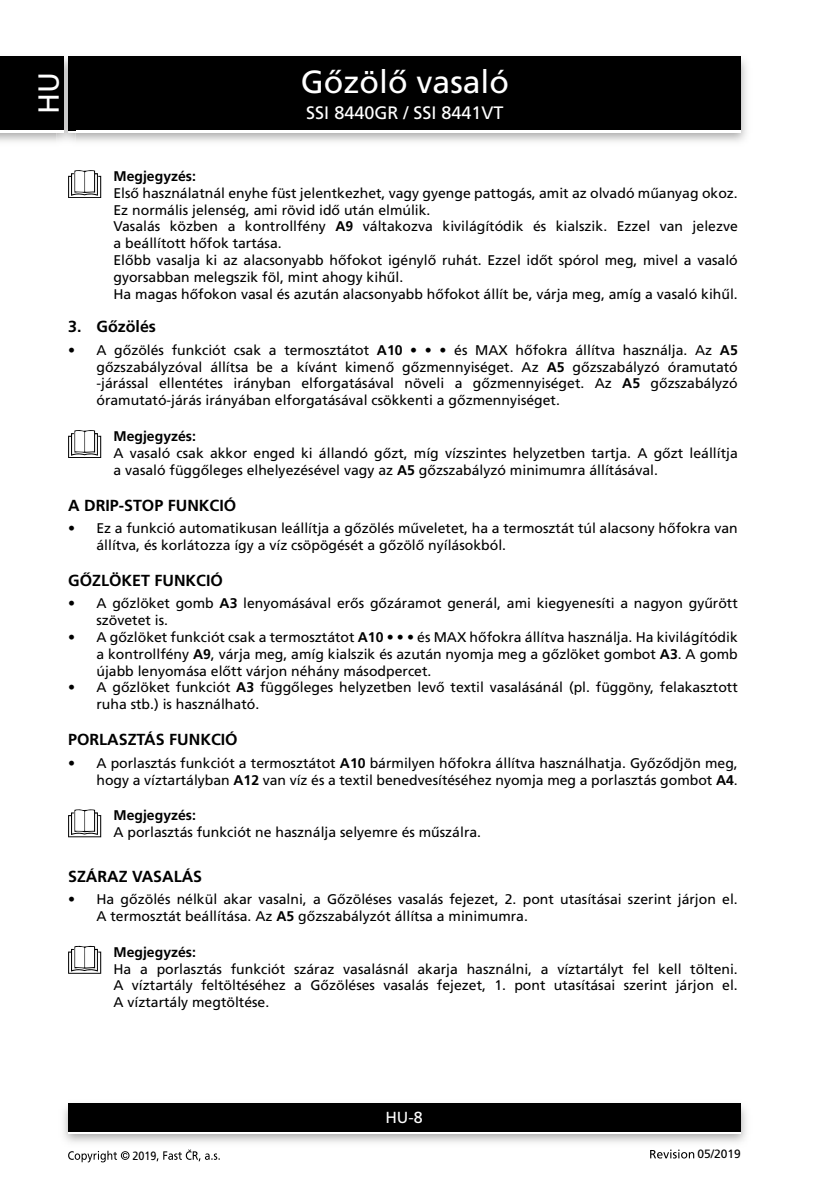
<style>
.page{position:relative;width:840px;height:1191px;background:#fff}
.page>*{position:absolute;margin:0;border:0;box-sizing:border-box;transform-origin:0 0}
.t1{font:32px "Frutiger CE";color:#fff}
.t2{font:29px "Frutiger CE";color:#fff}
.t3{font:18px "Frutiger CE";color:#fff}
.t4{font:700 16px "Frutiger CE";color:#000}
.t5{font:16px "Frutiger CE";color:#fff}
.t6{font:14px/16.8px "Frutiger CE";color:#000}
.t7{font:700 14px "Frutiger CE";color:#000}
.t8{font:12px "Frutiger CE";color:#000}
.t9{font:12px "Frutiger CE";color:#000;scale:.9 1}
.s1{font-weight:700}
</style>
<div class="page">
<img style="left:0;top:56px;width:747px;height:86px">
<div style="left:68px;top:59px;width:672px;height:74px;background:#fff"></div>
<div style="left:68px;top:57px;width:672px;height:73px;background:#000"></div>
<img style="left:63px;top:1103px;width:684px;height:40px">
<div style="left:68px;top:1106px;width:672px;height:28px;background:linear-gradient(to right,#fff,#fff)"></div>
<div style="left:68px;top:1103px;width:672px;height:28px;background:#000"></div>
<img style="left:57px;top:56px;width:18px;height:86px">
<img style="left:68px;top:130px;width:7px;height:3px">
<svg style="left:68px;top:57px;width:7px;height:2px"></svg>
<img style="left:68px;top:59px;width:7px;height:71px">
<div style="left:0;top:59px;width:64px;height:74px;background:#fff"></div>
<div style="left:0;top:57px;width:64px;height:73px;background:#000"></div>
<svg style="left:650px;top:1149px;width:43px;height:9px"></svg>
<svg style="left:68px;top:1150px;width:61px;height:12px"></svg>
<svg style="left:156px;top:1149px;width:64px;height:12px"></svg>
<svg style="left:68px;top:170px;width:33px;height:28px"></svg>
<svg style="left:68px;top:430px;width:33px;height:28px"></svg>
<svg style="left:68px;top:809px;width:33px;height:28px"></svg>
<svg style="left:68px;top:946px;width:33px;height:27px"></svg>
<h2 class="t2" style="left:32px;top:114px;width:43px;rotate:-90deg">HU</h2>
<h1 class="t1" style="left:300px;top:64px;width:210px">Gőzölő vasaló</h1>
<p class="t3" style="left:306px;top:102px;width:199px">SSI 8440GR / SSI 8441VT</p>
<p class="t7" style="left:113px;top:168px;width:84px">Megjegyzés:</p>
<p class="t6" style="left:113px;top:185px;width:625px">Első használatnál enyhe füst jelentkezhet, vagy gyenge pattogás, amit az olvadó műanyag okoz.<br>Ez normális jelenség, ami rövid idő után elmúlik.<br>Vasalás közben a kontrollfény <span class="s1">A9</span> váltakozva kivilágítódik és kialszik. Ezzel van jelezve a beállított hőfok tartása.<br>Előbb vasalja ki az alacsonyabb hőfokot igénylő ruhát. Ezzel időt spórol meg, mivel a vasaló gyorsabban melegszik föl, mint ahogy kihűl.<br>Ha magas hőfokon vasal és azután alacsonyabb hőfokot állít be, várja meg, amíg a vasaló kihűl.</p>
<p class="t4" style="left:68px;top:318px;width:89px">3. Gőzölés</p>
<p class="t6" style="left:96px;top:341px;width:642px;text-align:justify;text-indent:-28px">• A gőzölés funkciót csak a termosztátot <span class="s1">A10</span> • • • és MAX hőfokra állítva használja. Az <span class="s1">A5 </span>gőzszabályzóval állítsa be a kívánt kimenő gőzmennyiséget. Az <span class="s1">A5</span> gőzszabályzó óramutató -járással ellentétes irányban elforgatásával növeli a gőzmennyiséget. Az <span class="s1">A5</span> gőzszabályzó óramutató-járás irányában elforgatásával csökkenti a gőzmennyiséget.</p>
<p class="t7" style="left:113px;top:428px;width:84px">Megjegyzés:</p>
<p class="t6" style="left:113px;top:444px;width:625px">A vasaló csak akkor enged ki állandó gőzt, míg vízszintes helyzetben tartja. A gőzt leállítja a vasaló függőleges elhelyezésével vagy az <span class="s1">A5</span> gőzszabályzó minimumra állításával.</p>
<p class="t4" style="left:68px;top:496px;width:170px">A DRIP-STOP FUNKCIÓ</p>
<p class="t6" style="left:96px;top:520px;width:642px;text-indent:-28px">• Ez a funkció automatikusan leállítja a gőzölés műveletet, ha a termosztát túl alacsony hőfokra van állítva, és korlátozza így a víz csöpögését a gőzölő nyílásokból.</p>
<p class="t4" style="left:68px;top:571px;width:156px">GŐZLÖKET FUNKCIÓ</p>
<p class="t6" style="left:96px;top:595px;width:642px;text-indent:-28px">• A gőzlöket gomb <span class="s1">A3</span> lenyomásával erős gőzáramot generál, ami kiegyenesíti a nagyon gyűrött szövetet is.</p>
<p class="t6" style="left:96px;top:629px;width:642px;text-align:justify;text-indent:-28px">• A gőzlöket funkciót csak a termosztátot <span class="s1">A10</span> • • • és MAX hőfokra állítva használja. Ha kivilágítódik a kontrollfény <span class="s1">A9</span>, várja meg, amíg kialszik és azután nyomja meg a gőzlöket gombot <span class="s1">A3</span>. A gomb újabb lenyomása előtt várjon néhány másodpercet.</p>
<p class="t6" style="left:96px;top:679px;width:642px;text-indent:-28px">• A gőzlöket funkciót <span class="s1">A3</span> függőleges helyzetben levő textil vasalásánál (pl. függöny, felakasztott ruha stb.) is használható.</p>
<p class="t4" style="left:68px;top:730px;width:171px">PORLASZTÁS FUNKCIÓ</p>
<p class="t6" style="left:68px;top:754px;width:670px;text-align:right">• A porlasztás funkciót a termosztátot <span class="s1">A10</span> bármilyen hőfokra állítva használhatja. Győződjön meg, hogy a víztartályban <span class="s1">A12</span> van víz és a textil benedvesítéséhez nyomja meg a porlasztás gombot <span class="s1">A4</span>.</p>
<p class="t7" style="left:113px;top:807px;width:84px">Megjegyzés:</p>
<p class="t6" style="left:113px;top:824px;width:366px">A porlasztás funkciót ne használja selyemre és műszálra.</p>
<p class="t4" style="left:68px;top:867px;width:135px">SZÁRAZ VASALÁS</p>
<p class="t6" style="left:96px;top:891px;width:640px;text-indent:-28px">• Ha gőzölés nélkül akar vasalni, a Gőzöléses vasalás fejezet, 2. pont utasításai szerint járjon el.<br>A termosztát beállítása. Az <span class="s1">A5</span> gőzszabályzót állítsa a minimumra.</p>
<p class="t7" style="left:113px;top:944px;width:84px">Megjegyzés:</p>
<p class="t6" style="left:113px;top:960px;width:623px;text-align:justify">Ha a porlasztás funkciót száraz vasalásnál akarja használni, a víztartályt fel kell tölteni.<br>A víztartály feltöltéséhez a Gőzöléses vasalás fejezet, 1. pont utasításai szerint járjon el.<br>A víztartály megtöltése.</p>
<p class="t5" style="left:385px;top:1108px;width:39px">HU-8</p>
<p class="t9" style="left:132px;top:1148px;width:28px">2019</p>
<p class="t8" style="left:697px;top:1147px;width:45px">05/2019</p>
</div>
